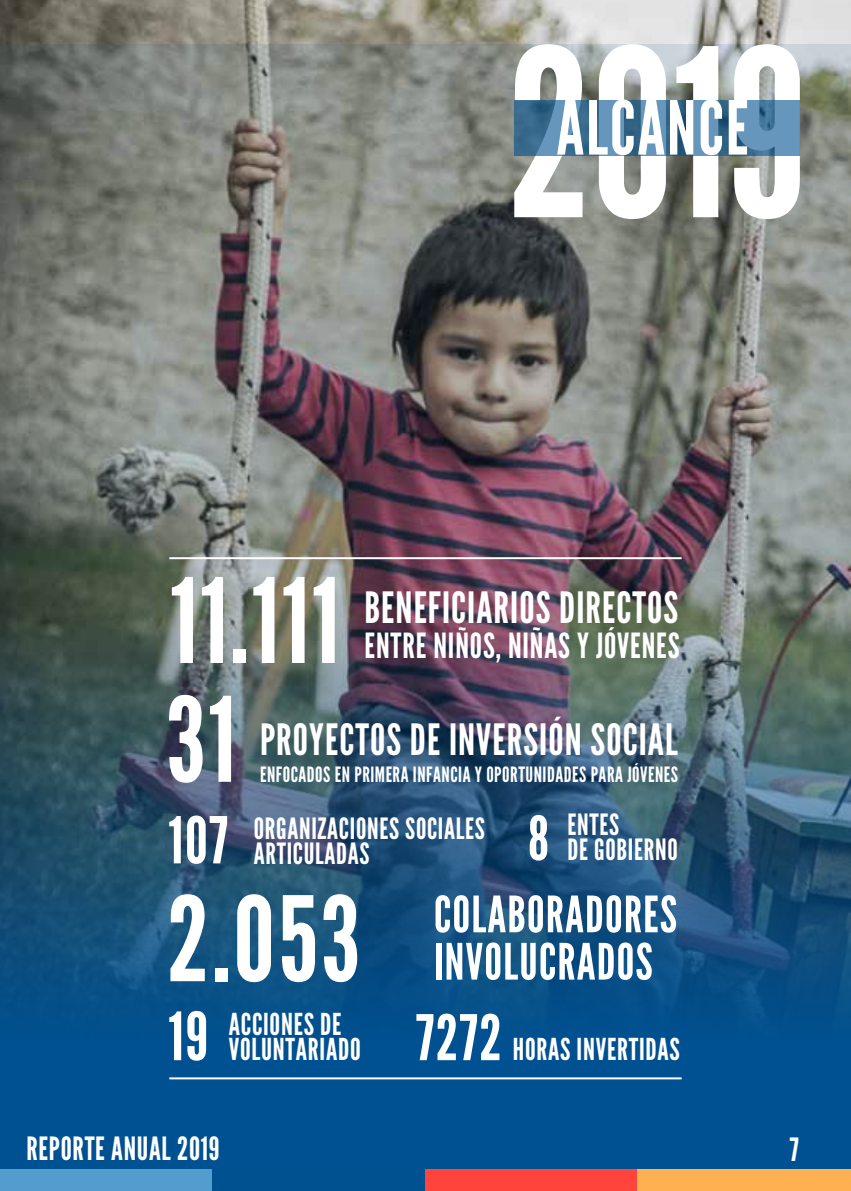
<style>
.page{position:relative;width:851px;height:1191px;background:#fff}
.page>*{position:absolute;margin:0;border:0;box-sizing:border-box;transform-origin:0 0}
.t1{font:117px "League Gothic";letter-spacing:.025em;color:#fff}
.t2{font:74.2px "League Gothic";letter-spacing:.025em;color:#fff}
.t3{font:50px "League Gothic";letter-spacing:.025em;color:#fff}
.t4{font:43px "League Gothic";letter-spacing:.025em;color:#fff}
.t5{font:34.6px "League Gothic";letter-spacing:.025em;color:#fff}
.t6{font:32px "League Gothic";letter-spacing:.025em;color:#fff}
.t7{font:30.2px/25.4px "League Gothic";letter-spacing:.025em;color:#fff}
.t8{font:29.2px/24.8px "League Gothic";letter-spacing:.025em;color:#fff}
.t9{font:21px "League Gothic";letter-spacing:.025em;color:#fff}
.s1{font-size:64.4px}
.s2{font-size:60.8px}
.s3{font-size:66.4px}
.s4{font-size:62.6px}
</style>
<div class="page">
<img style="left:0;top:0;width:850px;height:44px">
<img style="left:0;top:44px;width:850px;height:1125px">
<div style="left:0;top:1169px;width:213px;height:22px;background:#539cce"></div>
<div style="left:213px;top:1169px;width:213px;height:22px;background:#00518f"></div>
<div style="left:425px;top:1169px;width:213px;height:22px;background:#ff443b"></div>
<div style="left:637px;top:1169px;width:213px;height:22px;background:#ffb151"></div>
<svg style="left:514px;top:44px;width:68px;height:173px"></svg>
<svg style="left:598px;top:44px;width:67px;height:175px"></svg>
<svg style="left:676px;top:46px;width:42px;height:171px"></svg>
<svg style="left:734px;top:44px;width:65px;height:175px"></svg>
<svg style="left:514px;top:100px;width:285px;height:55px;background:#4c7da1"></svg>
<hr style="left:169px;top:1077px;width:512px;height:2px;background:#fff">
<hr style="left:169px;top:557px;width:512px;height:2px;background:#fff">
<h2 class="t2" style="left:556px;top:84px;width:193px">ALCANCE</h2>
<h1 class="t1" style="left:170px;top:551px;width:170px">11.111</h1>
<h3 class="t4" style="left:364px;top:582px;width:315px">BENEFICIARIOS DIRECTOS</h3>
<p class="t5" style="left:364px;top:625px;width:316px">ENTRE NIÑOS, NIÑAS Y JÓVENES</p>
<h1 class="t1" style="left:166px;top:670px;width:71px">31</h1>
<h3 class="t4" style="left:260px;top:714px;width:419px">PROYECTOS DE INVERSIÓN SOCIAL</h3>
<p class="t9" style="left:260px;top:761px;width:419px">ENFOCADOS EN PRIMERA INFANCIA Y OPORTUNIDADES PARA JÓVENES</p>
<p class="t8" style="left:254px;top:816px;width:233px;text-indent:-85px"><span class="s1">107</span> ORGANIZACIONES SOCIALES<br>ARTICULADAS</p>
<p class="t8" style="left:528px;top:813px;width:151px;text-indent:39px">ENTES<br><span class="s2">8</span> DE GOBIERNO</p>
<h1 class="t1" style="left:167px;top:869px;width:194px">2.053</h1>
<h3 class="t3" style="left:434px;top:884px;width:244px">COLABORADORES</h3>
<h3 class="t3" style="left:434px;top:932px;width:220px">INVOLUCRADOS</h3>
<p class="t7" style="left:229px;top:1011px;width:452px;text-indent:-60px"><span class="s3">19</span> ACCIONES DE<br>VOLUNTARIADO <span class="s4">7272</span> HORAS INVERTIDAS</p>
<p class="t6" style="left:27px;top:1129px;width:194px">REPORTE ANUAL 2019</p>
<p class="t6" style="left:789px;top:1130px;width:11px">7</p>
</div>
